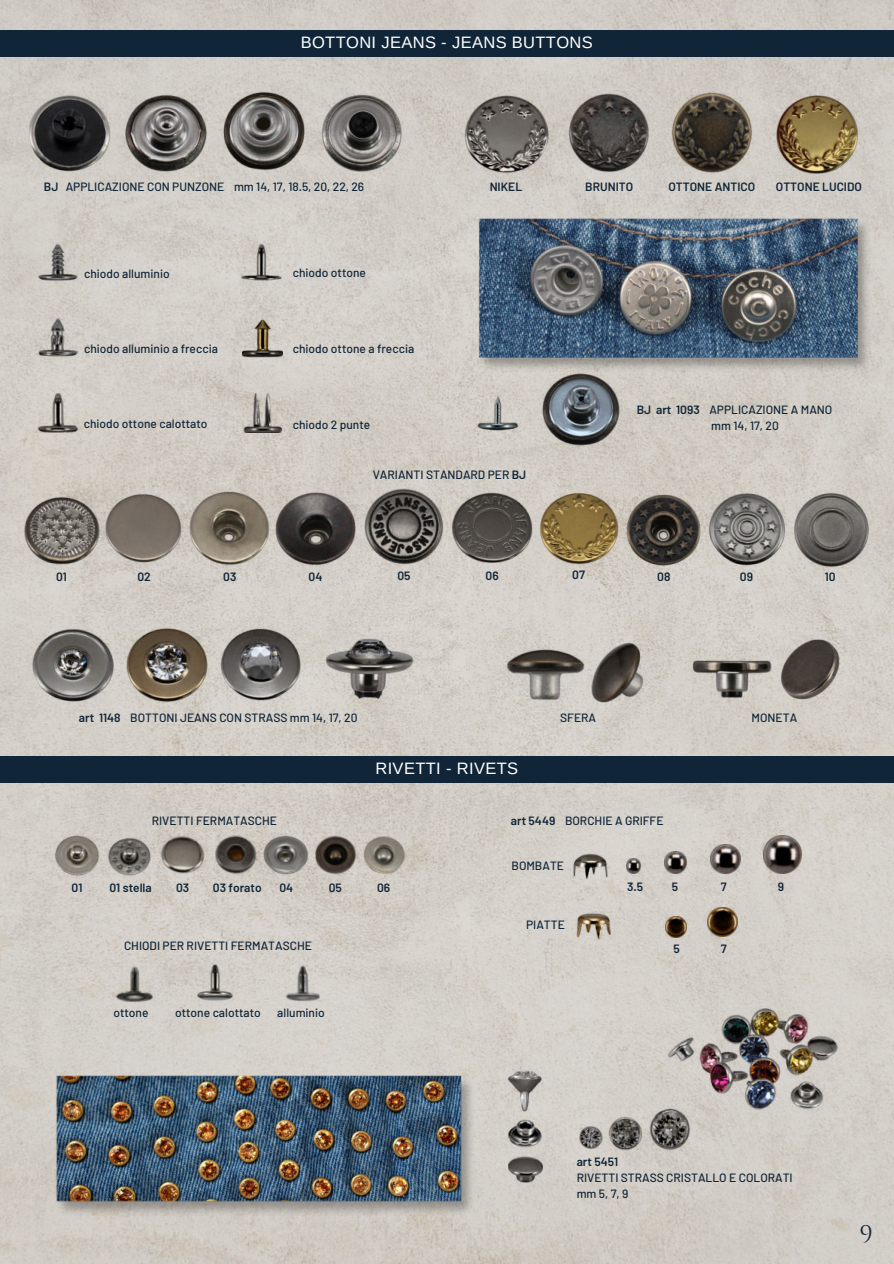
<style>
.page{position:relative;width:894px;height:1264px;background:#fff}
.page>*{position:absolute;margin:0;border:0;box-sizing:border-box;transform-origin:0 0}
.t1{font:24px "Cinzel";color:#102537}
.t2{font:16.5px "Arimo";letter-spacing:.02em;color:#fff}
.t3{font:500 12px/16px "Barlow";color:#102537}
.t4{font:600 12px "Barlow";color:#102537}
.s1{font-weight:600}
</style>
<div class="page">
<img style="left:0;top:0;width:893px;height:1263px">
<img style="left:461px;top:94px;width:89px;height:83px">
<img style="left:567px;top:92px;width:83px;height:81px">
<img style="left:670px;top:92px;width:83px;height:81px">
<img style="left:773px;top:94px;width:87px;height:83px">
<img style="left:540px;top:375px;width:81px;height:74px">
<img style="left:476px;top:396px;width:43px;height:35px">
<img style="left:24px;top:495px;width:76px;height:71px">
<img style="left:104px;top:493px;width:80px;height:72px">
<img style="left:188px;top:489px;width:83px;height:77px">
<img style="left:273px;top:490px;width:84px;height:76px">
<img style="left:449px;top:490px;width:86px;height:75px">
<img style="left:624px;top:492px;width:78px;height:74px">
<img style="left:538px;top:491px;width:82px;height:74px">
<img style="left:159px;top:834px;width:48px;height:42px">
<img style="left:107px;top:837px;width:44px;height:39px">
<img style="left:54px;top:834px;width:46px;height:42px">
<img style="left:215px;top:835px;width:43px;height:40px">
<img style="left:113px;top:963px;width:40px;height:39px">
<img style="left:197px;top:963px;width:37px;height:38px">
<img style="left:281px;top:962px;width:39px;height:39px">
<img style="left:777px;top:637px;width:63px;height:64px">
<img style="left:588px;top:640px;width:57px;height:64px">
<img style="left:504px;top:647px;width:81px;height:54px">
<img style="left:691px;top:658px;width:81px;height:40px">
<img style="left:28px;top:93px;width:83px;height:80px">
<img style="left:123px;top:94px;width:85px;height:81px">
<img style="left:221px;top:92px;width:85px;height:81px">
<img style="left:319px;top:93px;width:86px;height:81px">
<img style="left:37px;top:243px;width:41px;height:39px">
<img style="left:38px;top:318px;width:40px;height:38px">
<img style="left:38px;top:394px;width:40px;height:38px">
<img style="left:241px;top:243px;width:41px;height:39px">
<img style="left:242px;top:319px;width:41px;height:39px">
<img style="left:242px;top:394px;width:41px;height:38px">
<img style="left:649px;top:1108px;width:41px;height:42px">
<img style="left:608px;top:1116px;width:34px;height:34px">
<img style="left:579px;top:1126px;width:23px;height:22px">
<img style="left:508px;top:1156px;width:34px;height:26px">
<img style="left:507px;top:1118px;width:34px;height:29px">
<img style="left:507px;top:1069px;width:35px;height:42px">
<img style="left:30px;top:626px;width:85px;height:77px">
<img style="left:124px;top:626px;width:86px;height:77px">
<img style="left:218px;top:626px;width:86px;height:77px">
<img style="left:323px;top:635px;width:92px;height:68px">
<img style="left:363px;top:488px;width:81px;height:77px">
<img style="left:707px;top:491px;width:79px;height:75px">
<img style="left:791px;top:493px;width:79px;height:74px">
<img style="left:314px;top:835px;width:43px;height:40px">
<img style="left:363px;top:835px;width:43px;height:40px">
<img style="left:263px;top:835px;width:46px;height:39px">
<div style="left:0;top:755px;width:893px;height:27px;background:#102537"></div>
<img style="left:665px;top:1005px;width:176px;height:108px">
<img style="left:572px;top:853px;width:36px;height:26px">
<img style="left:575px;top:911px;width:36px;height:29px">
<img style="left:626px;top:858px;width:14px;height:15px">
<img style="left:665px;top:916px;width:21px;height:21px">
<img style="left:707px;top:907px;width:30px;height:29px">
<div style="left:0;top:30px;width:893px;height:27px;background:#102537"></div>
<img style="left:709px;top:844px;width:31px;height:30px">
<img style="left:664px;top:851px;width:22px;height:22px">
<img style="left:763px;top:835px;width:38px;height:38px">
<img style="left:54px;top:1072px;width:446px;height:148px">
<img style="left:455px;top:215px;width:438px;height:160px">
<h2 class="t2" style="left:301px;top:32px;width:293px">BOTTONI JEANS - JEANS BUTTONS</h2>
<p class="t3" style="left:44px;top:178px;width:322px"><span class="s1">BJ</span> APPLICAZIONE CON PUNZONE mm 14, 17, 18.5, 20, 22, 26</p>
<p class="t3" style="left:84px;top:265px;width:87px">chiodo alluminio</p>
<p class="t3" style="left:293px;top:264px;width:75px">chiodo ottone</p>
<p class="t3" style="left:84px;top:340px;width:135px">chiodo alluminio a freccia</p>
<p class="t3" style="left:84px;top:415px;width:125px">chiodo ottone calottato</p>
<p class="t3" style="left:293px;top:340px;width:123px">chiodo ottone a freccia</p>
<p class="t3" style="left:293px;top:416px;width:79px">chiodo 2 punte</p>
<p class="t4" style="left:489px;top:179px;width:34px">NIKEL</p>
<p class="t4" style="left:585px;top:179px;width:49px">BRUNITO</p>
<p class="t4" style="left:668px;top:179px;width:88px">OTTONE ANTICO</p>
<p class="t4" style="left:775px;top:179px;width:88px">OTTONE LUCIDO</p>
<p class="t3" style="left:711px;top:402px;width:123px;text-indent:-74px"><span class="s1">BJ art 1093</span> APPLICAZIONE A MANO mm 14, 17, 20</p>
<p class="t3" style="left:372px;top:466px;width:155px">VARIANTI STANDARD PER <span class="s1">BJ</span></p>
<p class="t4" style="left:56px;top:569px;width:12px">01</p>
<p class="t4" style="left:137px;top:569px;width:15px">02</p>
<p class="t4" style="left:223px;top:569px;width:15px">03</p>
<p class="t4" style="left:308px;top:569px;width:15px">04</p>
<p class="t4" style="left:485px;top:568px;width:15px">06</p>
<p class="t4" style="left:572px;top:567px;width:14px">07</p>
<p class="t4" style="left:657px;top:569px;width:15px">08</p>
<p class="t4" style="left:739px;top:569px;width:15px">09</p>
<p class="t4" style="left:397px;top:568px;width:15px">05</p>
<p class="t4" style="left:824px;top:569px;width:12px">10</p>
<p class="t3" style="left:79px;top:709px;width:280px"><span class="s1">art 1148</span> BOTTONI JEANS CON STRASS mm 14, 17, 20</p>
<p class="t3" style="left:152px;top:812px;width:127px">RIVETTI FERMATASCHE</p>
<h2 class="t2" style="left:375px;top:757px;width:144px">RIVETTI - RIVETS</h2>
<p class="t3" style="left:560px;top:709px;width:37px">SFERA</p>
<p class="t3" style="left:511px;top:812px;width:154px"><span class="s1">art 5449</span> BORCHIE A GRIFFE</p>
<p class="t3" style="left:511px;top:857px;width:54px">BOMBATE</p>
<p class="t4" style="left:72px;top:880px;width:12px">01</p>
<p class="t4" style="left:213px;top:880px;width:50px">03 forato</p>
<p class="t4" style="left:109px;top:880px;width:44px">01 stella</p>
<p class="t4" style="left:176px;top:880px;width:15px">03</p>
<p class="t4" style="left:279px;top:880px;width:15px">04</p>
<p class="t4" style="left:328px;top:880px;width:15px">05</p>
<p class="t4" style="left:377px;top:880px;width:15px">06</p>
<p class="t3" style="left:124px;top:937px;width:189px">CHIODI PER RIVETTI FERMATASCHE</p>
<p class="t3" style="left:113px;top:1004px;width:37px">ottone</p>
<p class="t3" style="left:175px;top:1004px;width:87px">ottone calottato</p>
<p class="t3" style="left:277px;top:1004px;width:49px">alluminio</p>
<p class="t3" style="left:526px;top:916px;width:40px">PIATTE</p>
<p class="t4" style="left:627px;top:879px;width:17px">3.5</p>
<p class="t4" style="left:671px;top:879px;width:8px">5</p>
<p class="t4" style="left:720px;top:879px;width:7px">7</p>
<p class="t4" style="left:673px;top:941px;width:8px">5</p>
<p class="t4" style="left:720px;top:941px;width:7px">7</p>
<p class="t3" style="left:751px;top:709px;width:47px">MONETA</p>
<p class="t4" style="left:777px;top:879px;width:8px">9</p>
<p class="t4" style="left:576px;top:1153px;width:43px">art 5451</p>
<p class="t3" style="left:576px;top:1168px;width:217px">RIVETTI STRASS CRISTALLO E COLORATI mm 5, 7, 9</p>
<h1 class="t1" style="left:859px;top:1219px;width:15px">9</h1>
</div>
